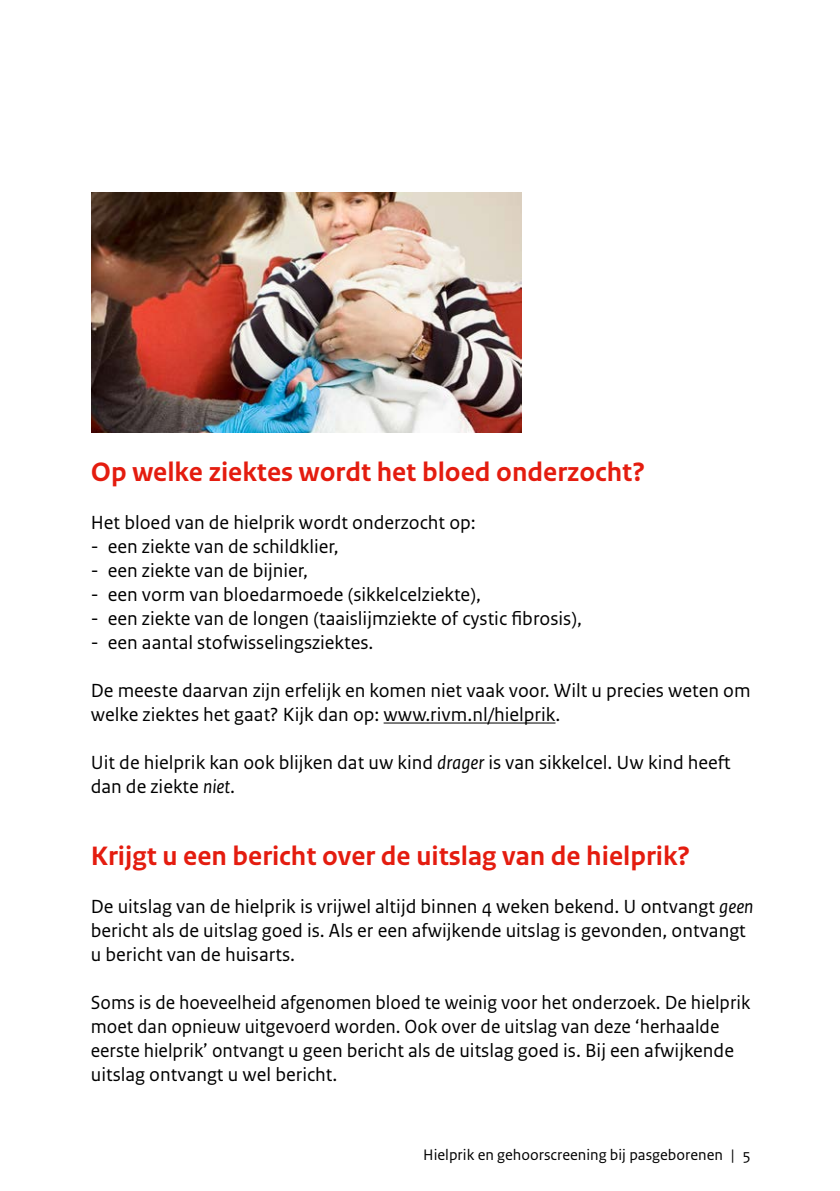
<style>
.page{position:relative;width:840px;height:1191px;background:#fff}
.page>*{position:absolute;margin:0;border:0;box-sizing:border-box;transform-origin:0 0}
._05_RIVM_Paragraafko{font:700 28px "Rijksoverheid Sans Text";color:#e41c0f}
._10_RIVM_Broodtekst{font:20px/24px "Rijksoverheid Sans Text";color:#000}
.t1{font:16px "Rijksoverheid Sans Text";color:#000}
.s1{font-style:italic}
</style>
<div class="page">
<img style="left:92px;top:193px;width:429px;height:240px">
<hr style="left:383px;top:722px;width:172px;height:1px;background:#000">
<p class="_05_RIVM_Paragraafko" style="left:91px;top:456px;width:555px">Op welke ziektes wordt het bloed onderzocht?</p>
<p class="_10_RIVM_Broodtekst" style="left:91px;top:511px;width:386px">Het bloed van de hielprik wordt onderzocht op:</p>
<p class="_10_RIVM_Broodtekst" style="left:91px;top:535px;width:249px">- een ziekte van de schildklier,</p>
<p class="_10_RIVM_Broodtekst" style="left:91px;top:559px;width:219px">- een ziekte van de bijnier,</p>
<p class="_10_RIVM_Broodtekst" style="left:91px;top:583px;width:391px">- een vorm van bloedarmoede (sikkelcelziekte),</p>
<p class="_10_RIVM_Broodtekst" style="left:91px;top:607px;width:492px">- een ziekte van de longen (taaislijmziekte of cystic fibrosis),</p>
<p class="_10_RIVM_Broodtekst" style="left:91px;top:631px;width:284px">- een aantal stofwisselingsziektes.</p>
<p class="_10_RIVM_Broodtekst" style="left:91px;top:679px;width:661px">De meeste daarvan zijn erfelijk en komen niet vaak voor. Wilt u precies weten om welke ziektes het gaat? Kijk dan op: www.rivm.nl/hielprik.</p>
<p class="_10_RIVM_Broodtekst" style="left:91px;top:751px;width:641px">Uit de hielprik kan ook blijken dat uw kind <span class="s1">drager</span> is van sikkelcel. Uw kind heeft dan de ziekte <span class="s1">niet</span>.</p>
<p class="_05_RIVM_Paragraafko" style="left:91px;top:840px;width:601px">Krijgt u een bericht over de uitslag van de hielprik?</p>
<p class="_10_RIVM_Broodtekst" style="left:91px;top:895px;width:664px">De uitslag van de hielprik is vrijwel altijd binnen 4 weken bekend. U ontvangt <span class="s1">geen </span>bericht als de uitslag goed is. Als er een afwijkende uitslag is gevonden, ontvangt u bericht van de huisarts.</p>
<p class="_10_RIVM_Broodtekst" style="left:91px;top:991px;width:660px">Soms is de hoeveelheid afgenomen bloed te weinig voor het onderzoek. De hielprik moet dan opnieuw uitgevoerd worden. Ook over de uitslag van deze ‘herhaalde eerste hielprik’ ontvangt u geen bericht als de uitslag goed is. Bij een afwijkende uitslag ontvangt u wel bericht.</p>
<p class="t1" style="left:423px;top:1145px;width:328px">Hielprik en gehoorscreening bij pasgeborenen | 5</p>
</div>
